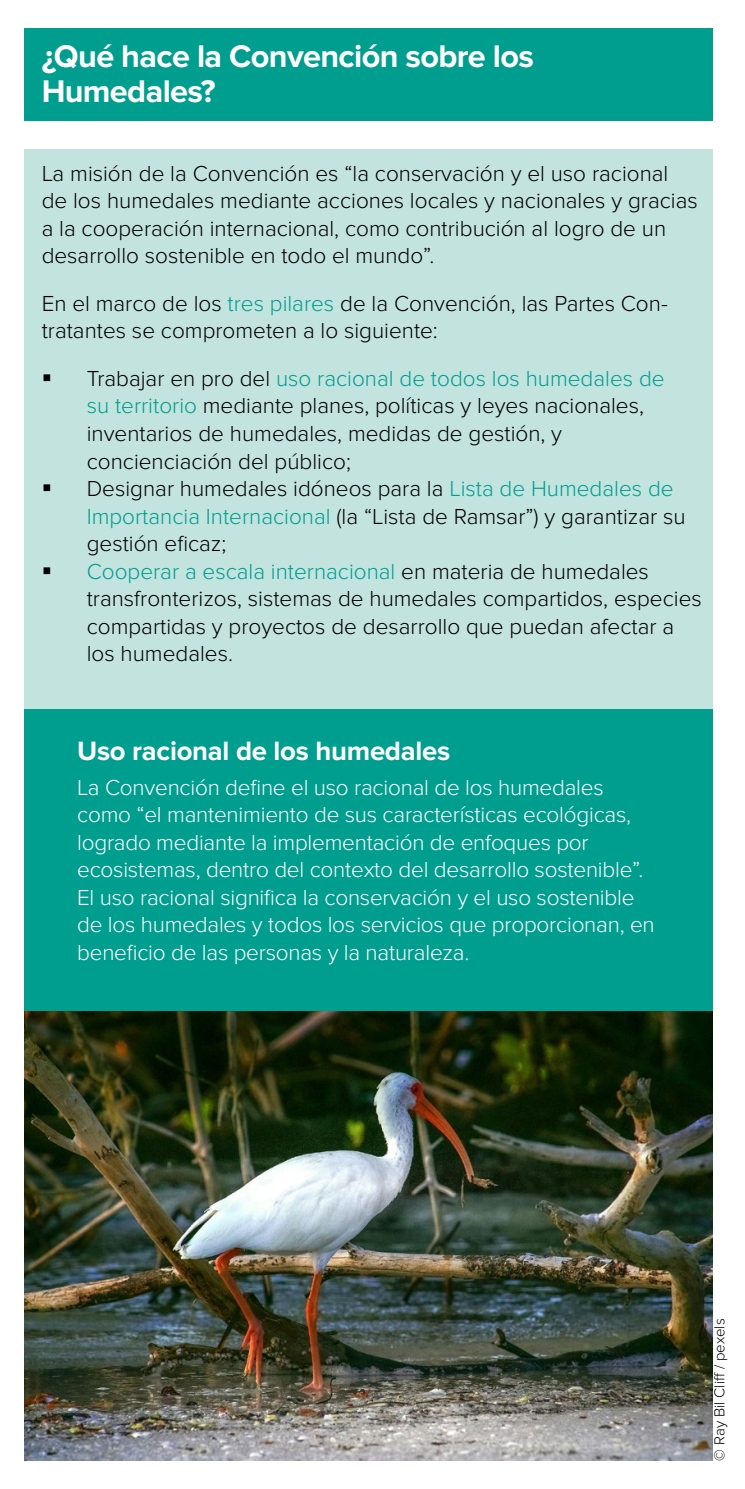
<style>
.page{position:relative;width:745px;height:1489px;background:#fff}
.page>*{position:absolute;margin:0;border:0;box-sizing:border-box;transform-origin:0 0}
.t1{font:700 32.5px/35px "Proxima Nova";letter-spacing:-.02em;color:#fff}
.t2{font:700 27.5px "Proxima Nova";letter-spacing:-.01em;color:#fff}
.t3{font:300 22.5px/27.5px "Proxima Nova";color:#000}
.t4{font:300 22.5px/27.5px "Proxima Nova";letter-spacing:-.01em;color:#fff}
.t5{font:300 15px "Proxima Nova";color:#000}
.s1{color:#009e8f}
</style>
<div class="page">
<div style="left:24px;top:150px;width:688px;height:558px;background:#c3e3df"></div>
<div style="left:24px;top:28px;width:688px;height:93px;background:#009e8f"></div>
<img style="left:24px;top:1010px;width:688px;height:450px">
<div style="left:24px;top:708px;width:688px;height:302px;background:#009e8f"></div>
<p class="t1" style="left:42px;top:39px;width:493px">¿Qué hace la Convención sobre los<br>Humedales?</p>
<p class="t3" style="left:42px;top:160px;width:657px">La misión de la Convención es “la conservación y el uso racional de los humedales mediante acciones locales y nacionales y gracias a la cooperación internacional, como contribución al logro de un desarrollo sostenible en todo el mundo”.</p>
<p class="t3" style="left:42px;top:290px;width:627px">En el marco de los <span class="s1">tres pilares</span> de la Convención, las Partes Con&shy;tratantes se comprometen a lo siguiente:</p>
<p class="t3" style="left:87px;top:365px;width:579px;text-indent:-45px">▪ Trabajar en pro del <span class="s1">uso racional de todos los humedales de su territorio</span> mediante planes, políticas y leyes nacionales, inventarios de humedales, medidas de gestión, y concienciación del público;</p>
<p class="t3" style="left:87px;top:475px;width:600px;text-indent:-45px">▪ Designar humedales idóneos para la <span class="s1">Lista de Humedales de<br>Importancia Internacional</span> (la “Lista de Ramsar”) y garantizar su gestión eficaz;</p>
<p class="t3" style="left:87px;top:557px;width:616px;text-indent:-45px">▪ <span class="s1">Cooperar a escala internacional</span> en materia de humedales transfronterizos, sistemas de humedales compartidos, especies compartidas y proyectos de desarrollo que puedan afectar a los humedales.</p>
<p class="t2" style="left:77px;top:735px;width:374px">Uso racional de los humedales</p>
<p class="t4" style="left:77px;top:773px;width:578px">La Convención define el uso racional de los humedales como “el mantenimiento de sus características ecológicas, logrado mediante la implementación de enfoques por ecosistemas, dentro del contexto del desarrollo sostenible”.<br>El uso racional significa la conservación y el uso sostenible de los humedales y todos los servicios que proporcionan, en beneficio de las personas y la naturaleza.</p>
<p class="t5" style="left:710px;top:1460px;width:144px;rotate:-90deg">© Ray Bil Cliff / pexels</p>
</div>
